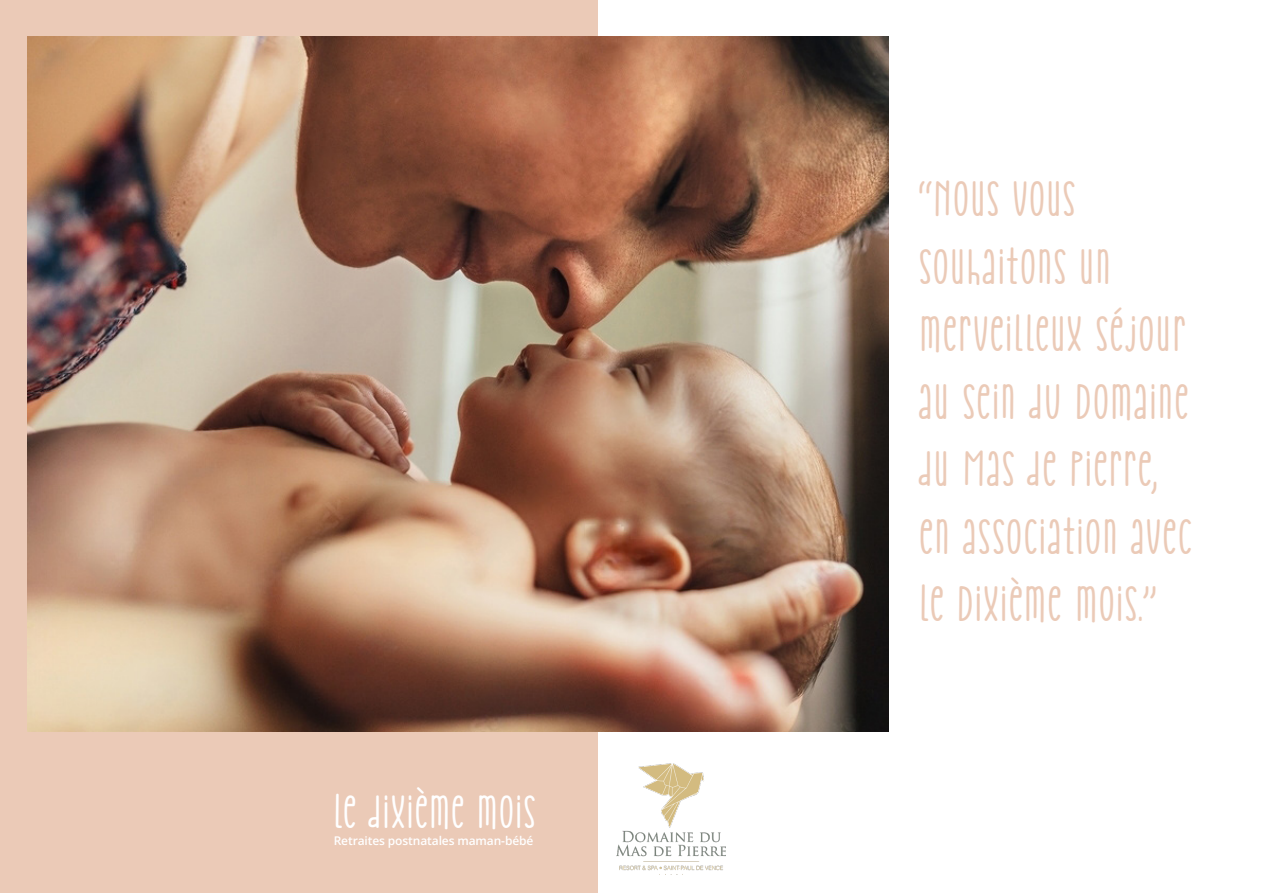
<style>
.page{position:relative;width:1263px;height:893px;background:#fff}
.page>*{position:absolute;margin:0;border:0;box-sizing:border-box;transform-origin:0 0}
.t1{font:46.5px/67.5px "Cheria";letter-spacing:-.005em;color:#ebcab7}
.t2{font:43.5px "Cheria";letter-spacing:-.005em;color:#fff}
.t3{font:600 12px "Open Sans";letter-spacing:-.01em;color:#fff}
</style>
<div class="page">
<div style="left:0;top:0;width:597px;height:893px;background:#ebcab7"></div>
<img style="left:28px;top:36px;width:861px;height:695px">
<img style="left:617px;top:763px;width:108px;height:112px">
<p class="t2" style="left:333px;top:786px;width:204px">LE DIXIÈME MOIS</p>
<p class="t3" style="left:334px;top:833px;width:201px">Retraites postnatales maman-bébé</p>
<p class="t1" style="left:918px;top:164px;width:272px">“NOUS VOUS<br>SOUHAITONS UN<br>MERVEILLEUX SÉJOUR<br>AU SEIN DU DOMAINE<br>DU MAS DE PIERRE,</p>
<p class="t1" style="left:918px;top:502px;width:275px">EN ASSOCIATION AVEC<br>LE DIXIÈME MOIS.”</p>
</div>
